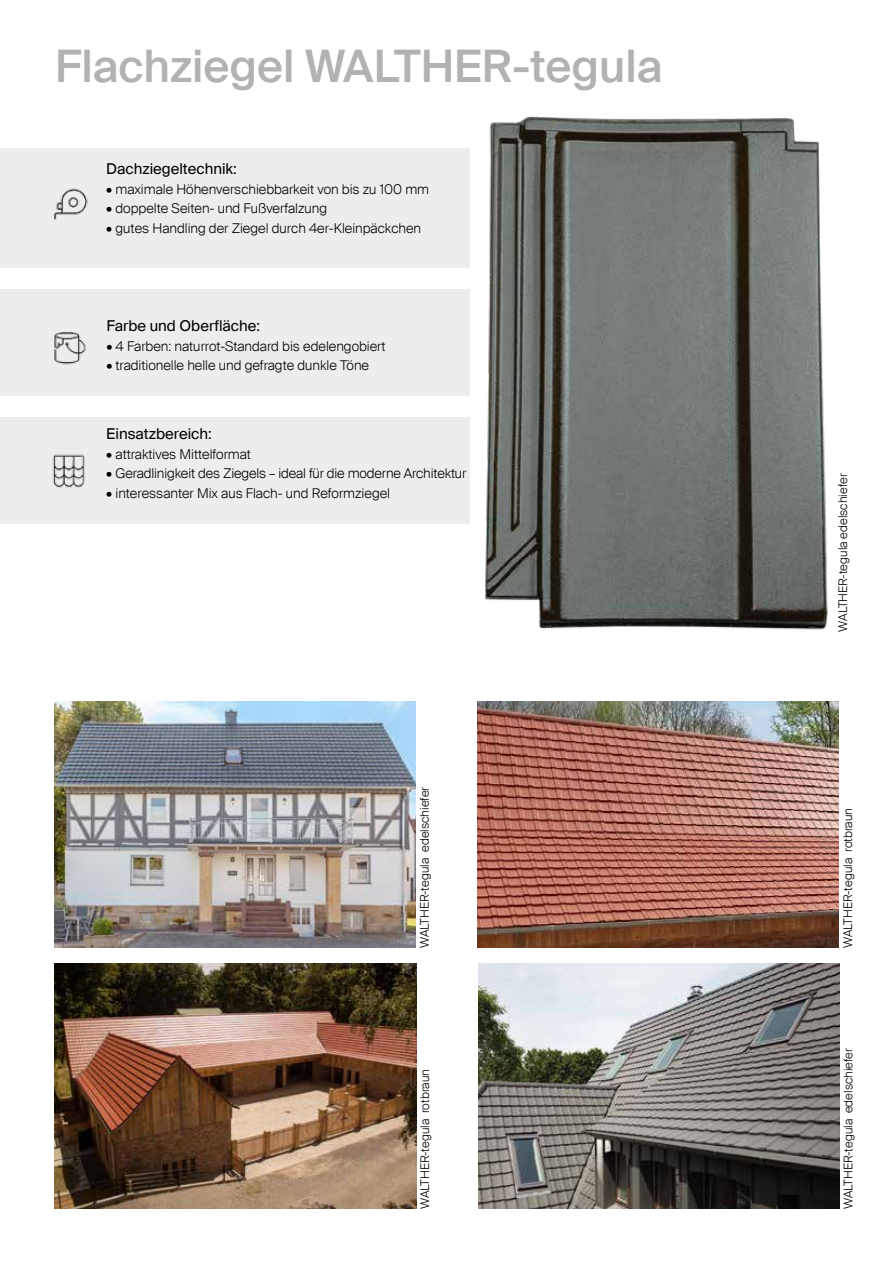
<style>
.page{position:relative;width:893px;height:1263px;background:#fff}
.page>*{position:absolute;margin:0;border:0;box-sizing:border-box;transform-origin:0 0}
.t1{font:500 45px "Suisse Intl";color:#b2b2b2}
.t2{font:15px "Suisse Intl";color:#000}
.t3{font:300 13.5px "Suisse Intl";color:#000}
.t4{font:300 12px "Suisse Intl";color:#000}
.s1{font-weight:400}
</style>
<div class="page">
<img style="left:54px;top:702px;width:361px;height:246px">
<img style="left:477px;top:702px;width:362px;height:246px">
<img style="left:55px;top:963px;width:361px;height:246px">
<img style="left:478px;top:963px;width:362px;height:246px">
<div style="left:0;top:149px;width:470px;height:119px;background:#ededed"></div>
<div style="left:0;top:289px;width:470px;height:107px;background:#ededed"></div>
<div style="left:0;top:417px;width:470px;height:107px;background:#ededed"></div>
<img style="left:54px;top:188px;width:34px;height:32px">
<img style="left:54px;top:332px;width:32px;height:33px">
<img style="left:52px;top:454px;width:33px;height:34px">
<img style="left:485px;top:116px;width:343px;height:514px">
<h1 class="t1" style="left:55px;top:48px;width:609px">Flachziegel WALTHER-tegula</h1>
<p class="t2" style="left:106px;top:161px;width:132px">Dachziegeltechnik:</p>
<p class="t3" style="left:106px;top:184px;width:324px"><span class="s1">•</span> maximale Höhenverschiebbarkeit von bis zu 100 mm</p>
<p class="t3" style="left:106px;top:203px;width:222px"><span class="s1">•</span> doppelte Seiten- und Fußverfalzung</p>
<p class="t3" style="left:106px;top:223px;width:316px"><span class="s1">•</span> gutes Handling der Ziegel durch 4er-Kleinpäckchen</p>
<p class="t2" style="left:106px;top:317px;width:155px">Farbe und Oberfläche:</p>
<p class="t3" style="left:106px;top:341px;width:281px"><span class="s1">•</span> 4 Farben: naturrot-Standard bis edelengobiert</p>
<p class="t3" style="left:106px;top:360px;width:264px"><span class="s1">•</span> traditionelle helle und gefragte dunkle Töne</p>
<p class="t2" style="left:106px;top:426px;width:107px">Einsatzbereich:</p>
<p class="t3" style="left:106px;top:449px;width:146px"><span class="s1">•</span> attraktives Mittelformat</p>
<p class="t3" style="left:106px;top:468px;width:362px"><span class="s1">•</span> Geradlinigkeit des Ziegels – ideal für die moderne Architektur</p>
<p class="t3" style="left:106px;top:488px;width:285px"><span class="s1">•</span> interessanter Mix aus Flach- und Reformziegel</p>
<p class="t4" style="left:420px;top:948px;width:162px;rotate:-90deg">WALTHER-tegula edelschiefer</p>
<p class="t4" style="left:420px;top:1209px;width:141px;rotate:-90deg">WALTHER-tegula rotbraun</p>
<p class="t4" style="left:838px;top:631px;width:159px;rotate:-90deg">WALTHER-tegula edelschiefer</p>
<p class="t4" style="left:843px;top:948px;width:141px;rotate:-90deg">WALTHER-tegula rotbraun</p>
<p class="t4" style="left:844px;top:1209px;width:162px;rotate:-90deg">WALTHER-tegula edelschiefer</p>
</div>
